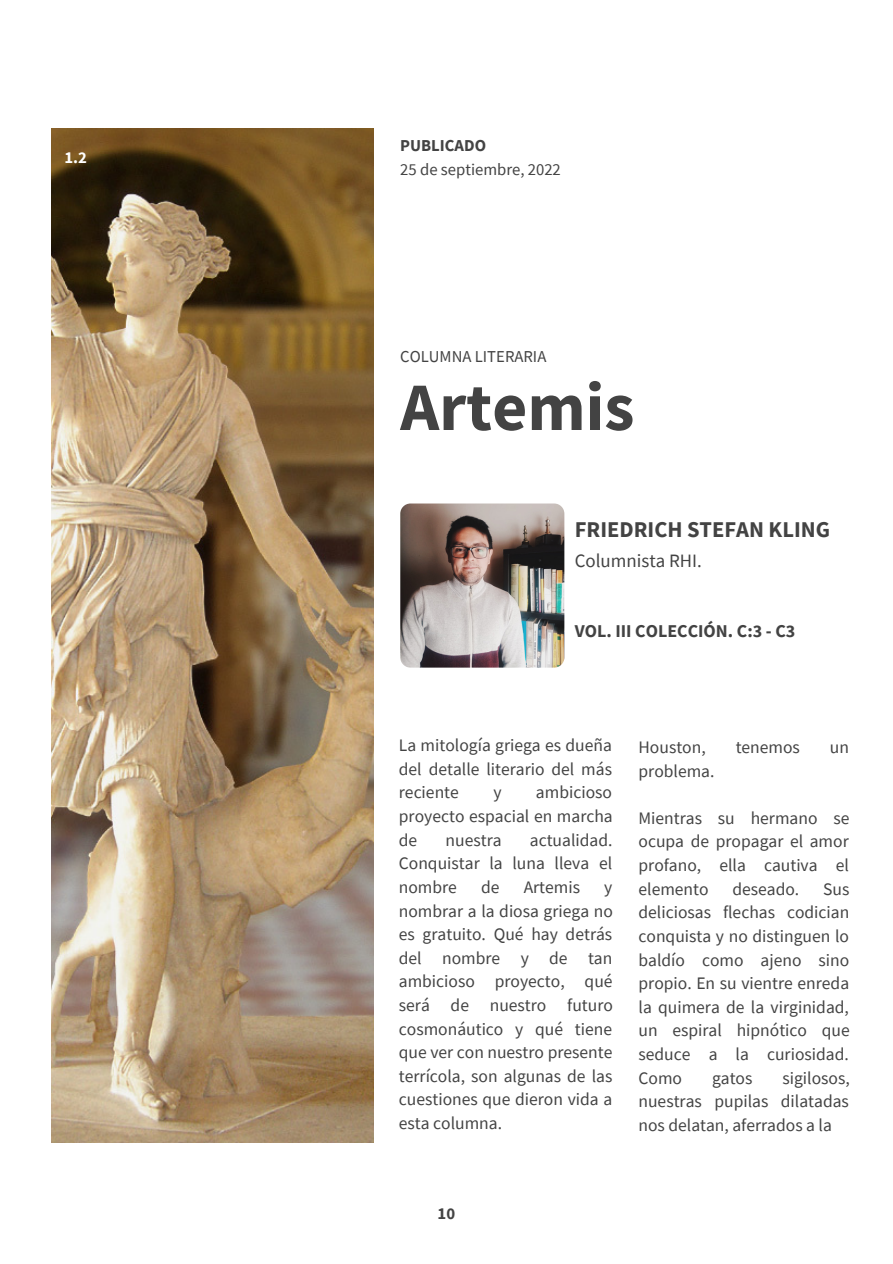
<style>
.page{position:relative;width:893px;height:1264px;background:#fff}
.page>*{position:absolute;margin:0;border:0;box-sizing:border-box;transform-origin:0 0}
.t1{font:700 67.95px "Source Sans Pro";color:#434343}
.t2{font:700 22.5px "Source Sans Pro";color:#434343}
.t3{font:18.9px "Source Sans Pro";color:#434343}
.t4{font:700 18px "Source Sans Pro";color:#434343}
.t5{font:17.55px/23.5px "Source Sans Pro";color:#434343;text-align:justify}
.t6{font:16.65px "Source Sans Pro";color:#434343}
.t7{font:700 16.65px "Source Sans Pro";color:#434343}
.t8{font:700 16.65px "Source Sans Pro";color:#fff}
</style>
<div class="page">
<img style="left:52px;top:128px;width:321px;height:1014px">
<img style="left:400px;top:503px;width:164px;height:164px;border-radius:10px">
<p class="t8" style="left:64px;top:146px;width:24px">1.2</p>
<p class="t7" style="left:400px;top:135px;width:87px">PUBLICADO</p>
<p class="t6" style="left:400px;top:159px;width:162px">25 de septiembre, 2022</p>
<p class="t6" style="left:400px;top:346px;width:148px">COLUMNA LITERARIA</p>
<h1 class="t1" style="left:400px;top:363px;width:236px">Artemis</h1>
<p class="t2" style="left:574px;top:514px;width:257px">FRIEDRICH STEFAN KLING</p>
<p class="t3" style="left:574px;top:548px;width:128px">Columnista RHI.</p>
<p class="t4" style="left:574px;top:619px;width:222px">VOL. III COLECCIÓN. C:3 - C3</p>
<p class="t5" style="left:399px;top:733px;width:215px">La mitología griega es dueña del detalle literario del más reciente</p>
<p class="t5" style="left:399px;top:780px;width:215px;text-indent:137px">ambicioso proyecto espacial en marcha de</p>
<p class="t5" style="left:493px;top:780px;width:10px">y</p>
<p class="t5" style="left:399px;top:827px;width:215px;text-indent:131px">actualidad.<br>Conquistar la luna lleva el nombre</p>
<p class="t5" style="left:445px;top:827px;width:58px">nuestra</p>
<p class="t5" style="left:481px;top:874px;width:20px">de</p>
<p class="t5" style="left:523px;top:874px;width:58px">Artemis</p>
<p class="t5" style="left:399px;top:874px;width:215px;text-indent:205px">y nombrar a la diosa griega no es gratuito. Qué hay detrás del nombre y de tan ambicioso proyecto, qué será de nuestro futuro cosmonáutico y qué tiene que ver con nuestro presente terrícola, son algunas de las cuestiones que dieron vida a esta columna.</p>
<p class="t5" style="left:638px;top:735px;width:69px">Houston,</p>
<p class="t5" style="left:735px;top:735px;width:66px">tenemos</p>
<p class="t5" style="left:829px;top:735px;width:21px">un</p>
<p class="t5" style="left:638px;top:758px;width:77px">problema.</p>
<p class="t5" style="left:638px;top:805px;width:212px">Mientras su hermano se ocupa de propagar el amor profano, ella cautiva el elemento</p>
<p class="t5" style="left:732px;top:876px;width:68px">deseado.</p>
<p class="t5" style="left:638px;top:876px;width:213px;text-indent:184px">Sus deliciosas flechas codician conquista y no distinguen lo baldío como ajeno sino propio. En su vientre enreda la quimera de la virginidad, un espiral hipnótico que seduce a la curiosidad.<br>Como</p>
<p class="t5" style="left:638px;top:1065px;width:213px;text-indent:144px">sigilosos, nuestras pupilas dilatadas nos delatan, aferrados a la</p>
<p class="t5" style="left:712px;top:1065px;width:42px">gatos</p>
<p class="t7" style="left:437px;top:1202px;width:19px">10</p>
</div>
